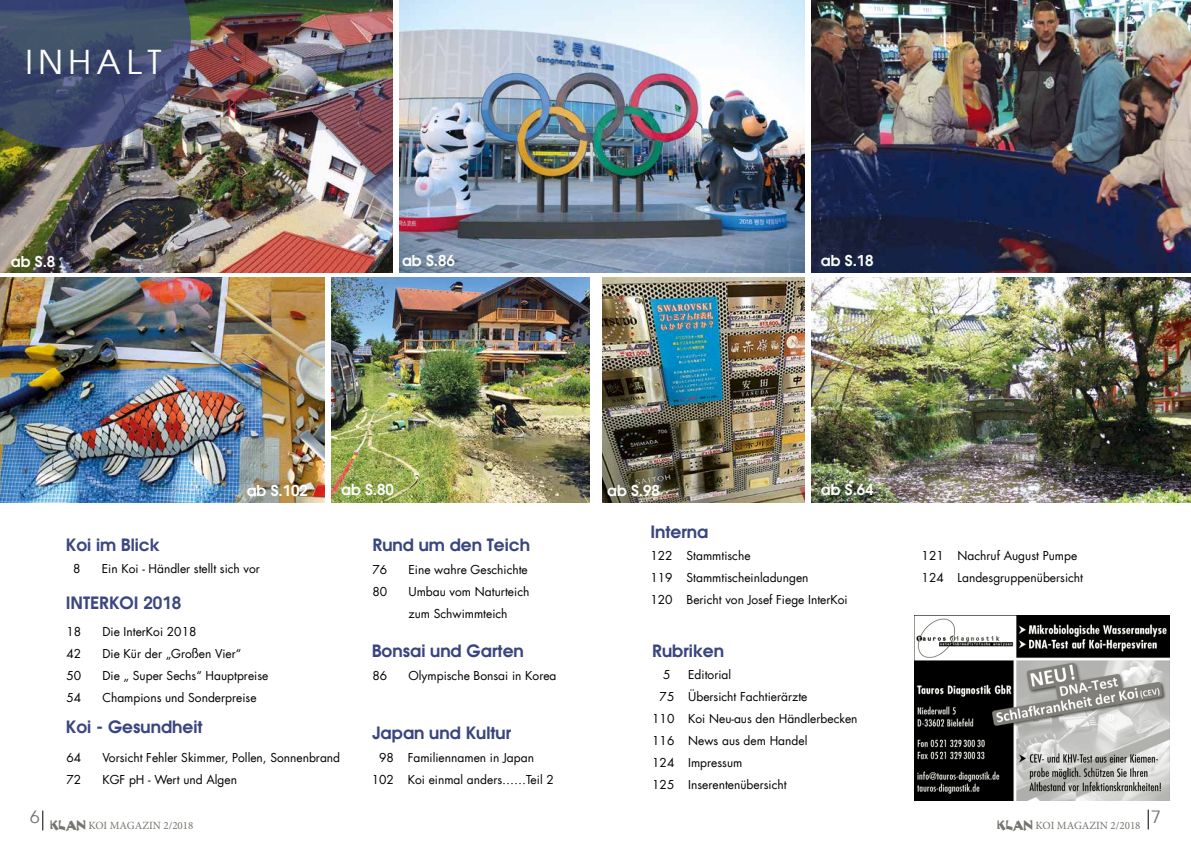
<style>
.page{position:relative;width:1191px;height:842px;background:#fff}
.page>*{position:absolute;margin:0;border:0;box-sizing:border-box;transform-origin:0 0}
.t1{font:33px "Atlanta";letter-spacing:.17em;color:#f9fcf9}
.t2{font:600 17px "Atlanta";color:#39457f}
.t3{font:600 17px "Atlanta";color:#3c4781}
.t4{font:17px "Atlanta";color:#77756f}
.t5{font:600 15px "Atlanta";color:#f9fcf9}
.t6{font:600 15px "Atlanta";color:#fff}
.t7{font:12px/22px "Futura LT";color:#000}
.t8{font:11px "Minion Pro";color:#77756f}
.s1{font-family:"Harquil"}
</style>
<div class="page">
<svg style="left:43px;top:811px;width:1px;height:19px"></svg>
<svg style="left:1148px;top:810px;width:1px;height:19px"></svg>
<img style="left:0;top:0;width:393px;height:273px">
<svg style="left:0;top:0;width:191px;height:148px;background:#444f6c"></svg>
<img style="left:400px;top:0;width:404px;height:273px">
<img style="left:332px;top:278px;width:257px;height:224px">
<img style="left:811px;top:0;width:380px;height:273px">
<img style="left:602px;top:278px;width:202px;height:224px">
<img style="left:811px;top:278px;width:380px;height:224px">
<img style="left:0;top:278px;width:325px;height:224px">
<img style="left:914px;top:615px;width:255px;height:186px">
<h1 class="t1" style="left:25px;top:39px;width:138px">INHALT</h1>
<p class="t5" style="left:11px;top:251px;width:46px">ab S.8</p>
<p class="t5" style="left:402px;top:250px;width:54px">ab S.86</p>
<p class="t5" style="left:821px;top:250px;width:54px">ab S.18</p>
<p class="t6" style="left:247px;top:480px;width:63px">ab S.102</p>
<p class="t5" style="left:341px;top:478px;width:54px">ab S.80</p>
<h2 class="t3" style="left:66px;top:532px;width:95px">Koi im Blick</h2>
<p class="t7" style="left:73px;top:558px;width:9px">8</p>
<p class="t7" style="left:102px;top:558px;width:160px">Ein Koi - Händler stellt sich vor</p>
<h2 class="t3" style="left:66px;top:590px;width:117px">INTERKOI 2018</h2>
<h2 class="t2" style="left:372px;top:532px;width:159px">Rund um den Teich</h2>
<p class="t7" style="left:372px;top:559px;width:16px">76</p>
<p class="t7" style="left:408px;top:559px;width:121px">Eine wahre Geschichte</p>
<p class="t7" style="left:372px;top:581px;width:16px">80</p>
<p class="t7" style="left:408px;top:581px;width:122px">Umbau vom Naturteich zum Schwimmteich</p>
<p class="t5" style="left:607px;top:480px;width:54px">ab S.98</p>
<p class="t5" style="left:821px;top:478px;width:54px">ab S.64</p>
<h2 class="t2" style="left:650px;top:520px;width:59px">Interna</h2>
<p class="t7" style="left:650px;top:545px;width:199px">122 Stammtische<br>119 Stammtischeinladungen<br>120 Bericht von Josef Fiege InterKoi</p>
<p class="t7" style="left:66px;top:620px;width:16px">18</p>
<p class="t7" style="left:102px;top:620px;width:96px">Die InterKoi 2018</p>
<p class="t7" style="left:66px;top:642px;width:16px">42</p>
<p class="t7" style="left:102px;top:642px;width:140px">Die Kür der „Großen Vier“</p>
<p class="t7" style="left:66px;top:664px;width:16px">50</p>
<p class="t7" style="left:102px;top:664px;width:167px">Die „ Super Sechs“ Hauptpreise</p>
<p class="t7" style="left:66px;top:686px;width:16px">54</p>
<p class="t7" style="left:102px;top:686px;width:156px">Champions und Sonderpreise</p>
<h2 class="t2" style="left:66px;top:714px;width:138px">Koi - Gesundheit</h2>
<p class="t7" style="left:66px;top:747px;width:16px">64</p>
<p class="t7" style="left:102px;top:747px;width:239px">Vorsicht Fehler Skimmer, Pollen, Sonnenbrand</p>
<p class="t7" style="left:66px;top:769px;width:16px">72</p>
<p class="t7" style="left:102px;top:769px;width:136px">KGF pH - Wert und Algen</p>
<h2 class="t2" style="left:372px;top:638px;width:153px">Bonsai und Garten</h2>
<h2 class="t2" style="left:652px;top:638px;width:73px">Rubriken</h2>
<p class="t7" style="left:372px;top:664px;width:16px">86</p>
<p class="t7" style="left:408px;top:664px;width:149px">Olympische Bonsai in Korea</p>
<p class="t7" style="left:663px;top:664px;width:9px">5</p>
<p class="t7" style="left:688px;top:664px;width:44px">Editorial</p>
<p class="t7" style="left:659px;top:686px;width:149px">75 Übersicht Fachtierärzte</p>
<p class="t7" style="left:652px;top:708px;width:207px">110 Koi Neu-aus den Händlerbecken</p>
<p class="t7" style="left:652px;top:730px;width:157px">116 News aus dem Handel</p>
<p class="t7" style="left:652px;top:752px;width:92px">124 Impressum</p>
<p class="t7" style="left:652px;top:774px;width:136px">125 Inserentenübersicht</p>
<h2 class="t2" style="left:372px;top:721px;width:140px">Japan und Kultur</h2>
<p class="t7" style="left:372px;top:747px;width:184px;text-indent:7px">98 Familiennamen in Japan<br>102 Koi einmal anders……Teil 2</p>
<p class="t7" style="left:921px;top:545px;width:163px">121 Nachruf August Pumpe<br>124 Landesgruppenübersicht</p>
<h2 class="t4" style="left:30px;top:805px;width:11px">6</h2>
<h2 class="t4" style="left:1151px;top:805px;width:11px">7</h2>
<p class="t8" style="left:50px;top:818px;width:145px"><span class="s1">KLAN</span> KOI MAGAZIN 2/2018</p>
<p class="t8" style="left:997px;top:818px;width:145px"><span class="s1">KLAN</span> KOI MAGAZIN 2/2018</p>
</div>
